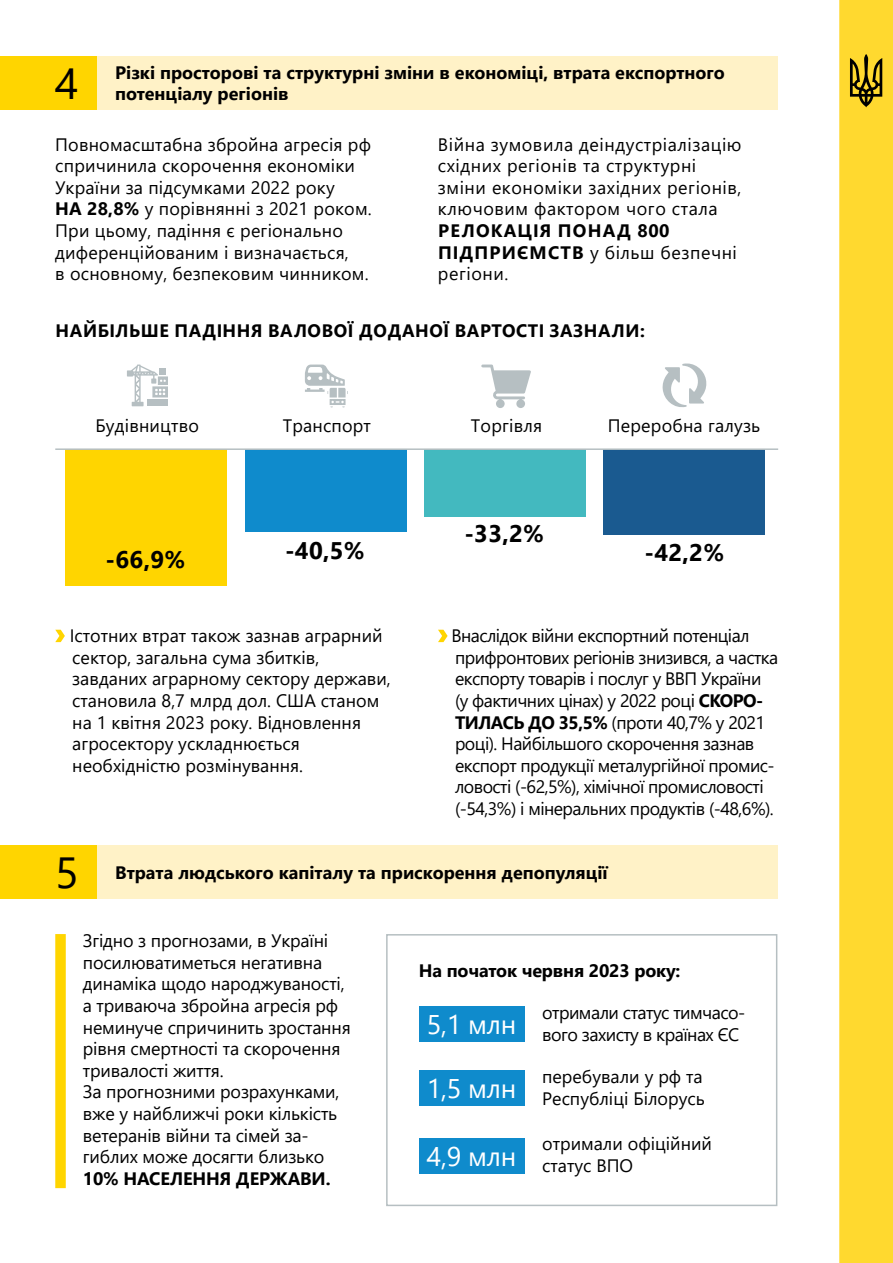
<style>
.page{position:relative;width:893px;height:1263px;background:#fff}
.page>*{position:absolute;margin:0;border:0;box-sizing:border-box;transform-origin:0 0}
.t1{font:43.5px "Segoe UI";color:#000}
.t2{font:27px "Segoe UI";letter-spacing:-.01em;color:#fff}
.t3{font:700 24px "Segoe UI";letter-spacing:.01em;color:#000}
.t4{font:18px/21.6px "Segoe UI";color:#000}
.t5{font:18px/21.6px "Segoe UI";letter-spacing:-.03em;color:#000}
.t6{font:700 18px/21.6px "Segoe UI";color:#000}
.t7{font:18px/21.6px "Segoe UI";letter-spacing:.03em;color:#000}
.t8{font:700 18px/21.6px "Segoe UI";letter-spacing:.065em;color:#000}
.t9{font:700 18px "Segoe UI";letter-spacing:.035em;color:#000}
.s1{font-weight:700}
.s2{font-weight:400}
</style>
<div class="page">
<div style="left:604px;top:449px;width:161px;height:86px;background:#1a5a90"></div>
<div style="left:424px;top:449px;width:162px;height:68px;background:#43b9bf"></div>
<div style="left:245px;top:449px;width:161px;height:83px;background:#0f8bcc"></div>
<div style="left:66px;top:449px;width:161px;height:136px;background:#ffd500"></div>
<div style="left:97px;top:56px;width:680px;height:53px;background:#fff2c7"></div>
<div style="left:97px;top:845px;width:680px;height:54px;background:#fff2c7"></div>
<div style="left:839px;top:0;width:54px;height:1263px;background:#ffd92f"></div>
<svg style="left:850px;top:54px;width:32px;height:53px"></svg>
<div style="left:0;top:56px;width:97px;height:53px;background:#ffd500"></div>
<div style="left:0;top:845px;width:97px;height:54px;background:#ffd500"></div>
<svg style="left:55px;top:630px;width:10px;height:12px"></svg>
<svg style="left:438px;top:630px;width:10px;height:12px"></svg>
<hr style="left:55px;top:448px;width:723px;height:2px;background:#b6bfc2">
<div style="left:419px;top:1006px;width:105px;height:36px;background:#0f8bcc"></div>
<div style="left:419px;top:1070px;width:105px;height:36px;background:#0f8bcc"></div>
<div style="left:419px;top:1138px;width:105px;height:36px;background:#0f8bcc"></div>
<div style="left:55px;top:934px;width:11px;height:254px;background:#ffd500"></div>
<div style="left:386px;top:934px;width:391px;height:272px;border:2px solid #b6bfc2"></div>
<svg style="left:127px;top:364px;width:41px;height:42px"></svg>
<svg style="left:305px;top:364px;width:43px;height:43px"></svg>
<svg style="left:481px;top:364px;width:50px;height:44px"></svg>
<svg style="left:662px;top:363px;width:45px;height:44px"></svg>
<h1 class="t1" style="left:55px;top:42px;width:25px">4</h1>
<p class="t6" style="left:115px;top:60px;width:611px">Різкі просторові та структурні зміни в економіці, втрата експортного потенціалу регіонів</p>
<p class="t4" style="left:55px;top:132px;width:318px">Повномасштабна збройна агресія рф спричинила скорочення економіки України за підсумками 2022 року<br><span class="s1">НА 28,8%</span> у порівнянні з 2021 роком.<br>При цьому, падіння є регіонально диференційованим і визначається,<br>в основному, безпековим чинником.</p>
<p class="t7" style="left:438px;top:132px;width:305px">Війна зумовила деіндустріалізацію східних регіонів та структурні зміни економіки західних регіонів, ключовим фактором чого стала</p>
<p class="t8" style="left:438px;top:218px;width:300px">РЕЛОКАЦІЯ ПОНАД 800<br>ПІДПРИЄМСТВ <span class="s2">у більш безпечні регіони.</span></p>
<p class="t9" style="left:56px;top:314px;width:591px">НАЙБІЛЬШЕ ПАДІННЯ ВАЛОВОЇ ДОДАНОЇ ВАРТОСТІ ЗАЗНАЛИ:</p>
<p class="t4" style="left:95px;top:413px;width:105px">Будівництво</p>
<p class="t4" style="left:283px;top:413px;width:90px">Транспорт</p>
<p class="t4" style="left:471px;top:413px;width:73px">Торгівля</p>
<p class="t4" style="left:608px;top:413px;width:154px">Переробна галузь</p>
<h3 class="t3" style="left:106px;top:537px;width:81px">-66,9%</h3>
<h3 class="t3" style="left:285px;top:528px;width:81px">-40,5%</h3>
<h3 class="t3" style="left:464px;top:511px;width:81px">-33,2%</h3>
<h3 class="t3" style="left:644px;top:530px;width:81px">-42,2%</h3>
<p class="t4" style="left:70px;top:623px;width:322px">Істотних втрат також зазнав аграрний сектор, загальна сума збитків, завданих аграрному сектору держави, становила 8,7 млрд дол. США станом на 1 квітня 2023 року. Відновлення агросектору ускладнюється необхідністю розмінування.</p>
<p class="t5" style="left:451px;top:623px;width:328px">Внаслідок війни експортний потенціал прифронтових регіонів знизився, а частка експорту товарів і послуг у ВВП України<br>(у фактичних цінах) у 2022 році <span class="s1">СКОРО-ТИЛАСЬ ДО 35,5%</span> (проти 40,7% у 2021 році). Найбільшого скорочення зазнав експорт продукції металургійної промис&shy;ловості (-62,5%), хімічної промисловості (-54,3%) і мінеральних продуктів (-48,6%).</p>
<h1 class="t1" style="left:55px;top:831px;width:25px">5</h1>
<p class="t6" style="left:115px;top:860px;width:494px">Втрата людського капіталу та прискорення депопуляції</p>
<p class="t4" style="left:83px;top:928px;width:269px">Згідно з прогнозами, в Україні посилюватиметься негативна динаміка щодо народжуваності, а триваюча збройна агресія рф неминуче спричинить зростання рівня смертності та скорочення тривалості життя.<br>За прогнозними розрахунками, вже у найближчі роки кількість ветеранів війни та сімей за&shy;гиблих може досягти близько</p>
<p class="t6" style="left:83px;top:1166px;width:249px">10% НАСЕЛЕННЯ ДЕРЖАВИ.</p>
<p class="t6" style="left:419px;top:958px;width:263px">На початок червня 2023 року:</p>
<h2 class="t2" style="left:427px;top:999px;width:91px">5,1 млн</h2>
<h2 class="t2" style="left:427px;top:1063px;width:91px">1,5 млн</h2>
<h2 class="t2" style="left:427px;top:1130px;width:91px">4,9 млн</h2>
<p class="t5" style="left:542px;top:1001px;width:205px">отримали статус тимчасо&shy;вого захисту в країнах ЄС</p>
<p class="t4" style="left:542px;top:1064px;width:164px">перебували у рф та<br>Республіці Білорусь</p>
<p class="t4" style="left:542px;top:1131px;width:171px">отримали офіційний статус ВПО</p>
</div>
